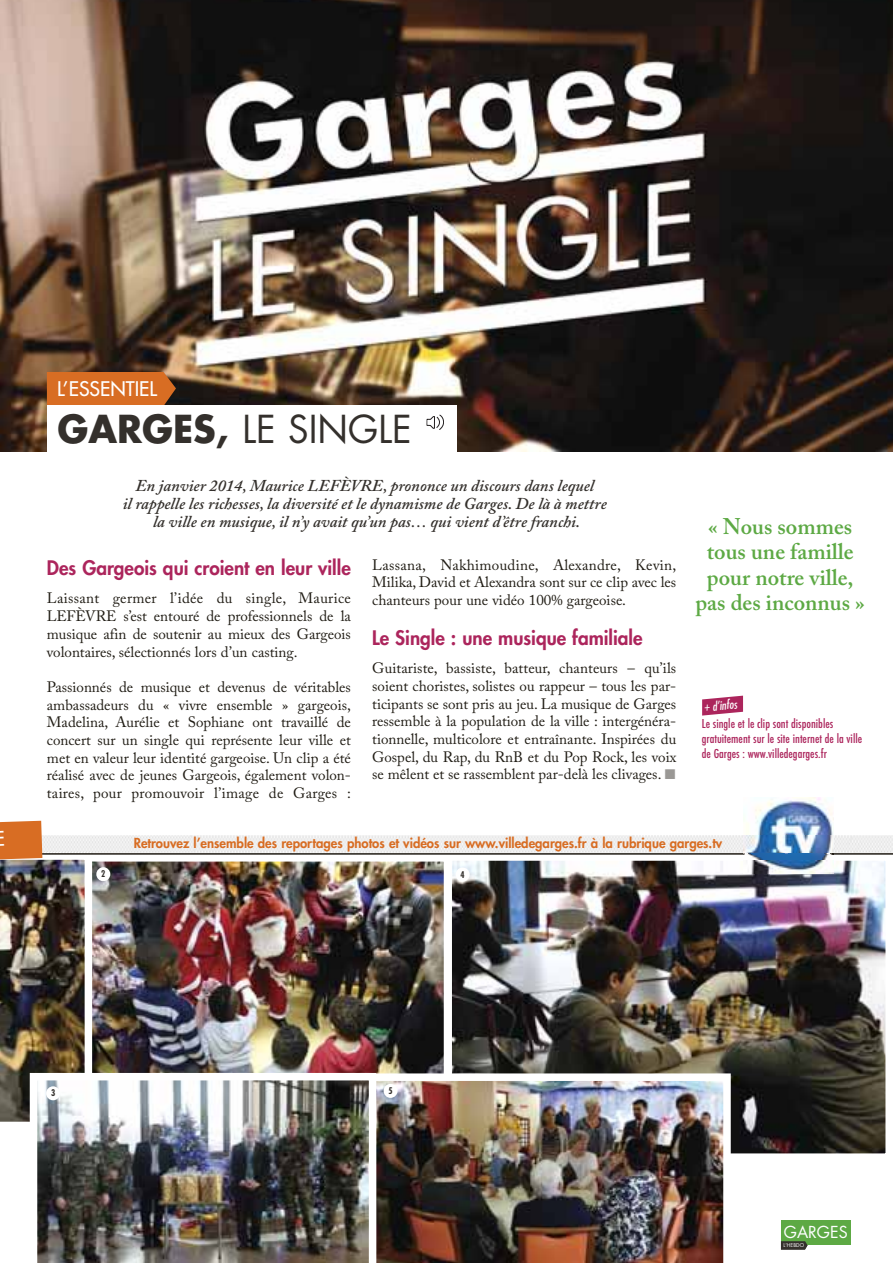
<style>
.page{position:relative;width:893px;height:1263px;background:#fff}
.page>*{position:absolute;margin:0;border:0;box-sizing:border-box;transform-origin:0 0}
.t1{font:37.5px "Futura";color:#34302c}
.t2{font:600 22.5px/25.5px "Adobe Caslon Pro";color:#5da944;text-align:center}
.t3{font:500 19.65px "Futura CE";color:#fff}
.t4{font:800 19.5px "Futura";color:#ac255c}
.t5{font:italic 600 16.5px/18px "Adobe Caslon Pro";color:#34302c;text-align:center}
.t6{font:16.05px "Futura";color:#fff}
.t7{font:15px/17.7px "Adobe Caslon Pro";color:#201c14;text-align:justify}
.t8{font:500 condensed 13.5px/15px "Futura T";color:#ac255c}
.t9{font:800 13.5px "Futura";color:#d86d23}
.t10{font:italic condensed 12px "Futura";color:#fff}
.t11{font:700 condensed 9px "Futura";color:#34302c;scale:.95 1}
.t12{font:5.1px "Futura";color:#fff}
.s1{font-weight:700}
</style>
<div class="page">
<img style="left:453px;top:862px;width:431px;height:290px">
<div style="left:444px;top:853px;width:449px;height:308px;border:8px solid #fff"></div>
<img style="left:92px;top:863px;width:350px;height:210px">
<div style="left:81px;top:854px;width:370px;height:243px;border:8px solid #fff"></div>
<img style="left:376px;top:1073px;width:355px;height:190px">
<img style="left:37px;top:1080px;width:339px;height:183px">
<div style="left:456px;top:867px;width:14px;height:14px;background:#fff;border-radius:50%"></div>
<div style="left:96px;top:867px;width:14px;height:14px;background:#fff;border-radius:50%"></div>
<div style="left:384px;top:1084px;width:13px;height:14px;background:#fff;border-radius:50%"></div>
<img style="left:834px;top:835px;width:59px;height:18px">
<div style="left:92px;top:835px;width:651px;height:18px;background:#eee"></div>
<hr style="left:0;top:853px;width:893px;height:2px;background:#201c14">
<img style="left:0;top:821px;width:92px;height:308px">
<div style="left:781px;top:1220px;width:69px;height:25px;background:#5da944"></div>
<svg style="left:781px;top:1241px;width:26px;height:8px"></svg>
<img style="left:743px;top:798px;width:91px;height:75px">
<img style="left:743px;top:853px;width:91px;height:1px">
<img style="left:0;top:0;width:893px;height:452px">
<div style="left:47px;top:372px;width:129px;height:33px;background:#d86d23"></div>
<div style="left:47px;top:405px;width:409px;height:48px;background:#fff"></div>
<svg style="left:426px;top:414px;width:18px;height:16px"></svg>
<svg style="left:702px;top:696px;width:41px;height:19px"></svg>
<h3 class="t3" style="left:57px;top:377px;width:101px">L’ESSENTIEL</h3>
<h1 class="t1" style="left:58px;top:412px;width:356px"><span class="s1">GARGES,</span> LE SINGLE</h1>
<p class="t5" style="left:123px;top:479px;width:486px">En janvier 2014, Maurice LEFÈVRE, prononce un discours dans lequel<br>il rappelle les richesses, la diversité et le dynamisme de Garges. De là à mettre la ville en musique, il n’y avait qu’un pas… qui vient d’être franchi.</p>
<h3 class="t4" style="left:47px;top:558px;width:305px">Des Gargeois qui croient en leur ville</h3>
<p class="t7" style="left:47px;top:591px;width:306px">Laissant germer l’idée du single, Maurice LEFÈVRE s’est entouré de professionnels de la musique afin de soutenir au mieux des Gargeois volontaires, sélectionnés lors d’un casting.</p>
<p class="t7" style="left:47px;top:680px;width:306px">Passionnés de musique et devenus de véritables ambassadeurs du « vivre ensemble » gargeois, Madelina, Aurélie et Sophiane ont travaillé de concert sur un single qui représente leur ville et met en valeur leur identité gargeoise. Un clip a été réalisé avec de jeunes Gargeois, également volon&shy;taires, pour promouvoir l’image de Garges :</p>
<p class="t7" style="left:372px;top:557px;width:306px">Lassana, Nakhimoudine, Alexandre, Kevin, Milika, David et Alexandra sont sur ce clip avec les chanteurs pour une vidéo 100% gargeoise.</p>
<h3 class="t4" style="left:372px;top:628px;width:272px">Le Single : une musique familiale</h3>
<p class="t7" style="left:372px;top:661px;width:306px">Guitariste, bassiste, batteur, chanteurs – qu’ils soient choristes, solistes ou rappeur – tous les par&shy;ticipants se sont pris au jeu. La musique de Garges ressemble à la population de la ville : intergénéra&shy;tionnelle, multicolore et entraînante. Inspirées du Gospel, du Rap, du RnB et du Pop Rock, les voix se mêlent et se rassemblent par-delà les clivages.</p>
<h2 class="t2" style="left:695px;top:516px;width:171px">« Nous sommes tous une famille pour notre ville, pas des inconnus »</h2>
<p class="t10" style="left:703px;top:701px;width:35px;rotate:-5deg">+ d’infos</p>
<p class="t8" style="left:702px;top:717px;width:162px">Le single et le clip sont disponibles gratuitement sur le site internet de la ville de Garges : www.villedegarges.fr</p>
<p class="t11" style="left:101px;top:870px;width:6px">2</p>
<p class="t9" style="left:134px;top:836px;width:590px">Retrouvez l’ensemble des reportages photos et vidéos sur www.villedegarges.fr à la rubrique garges.tv</p>
<p class="t11" style="left:461px;top:870px;width:6px">4</p>
<p class="t11" style="left:51px;top:1089px;width:6px">3</p>
<p class="t11" style="left:388px;top:1086px;width:6px">5</p>
<p class="t6" style="left:784px;top:1225px;width:65px">GARGES</p>
<p class="t12" style="left:783px;top:1243px;width:22px">L’HEBDO</p>
</div>
